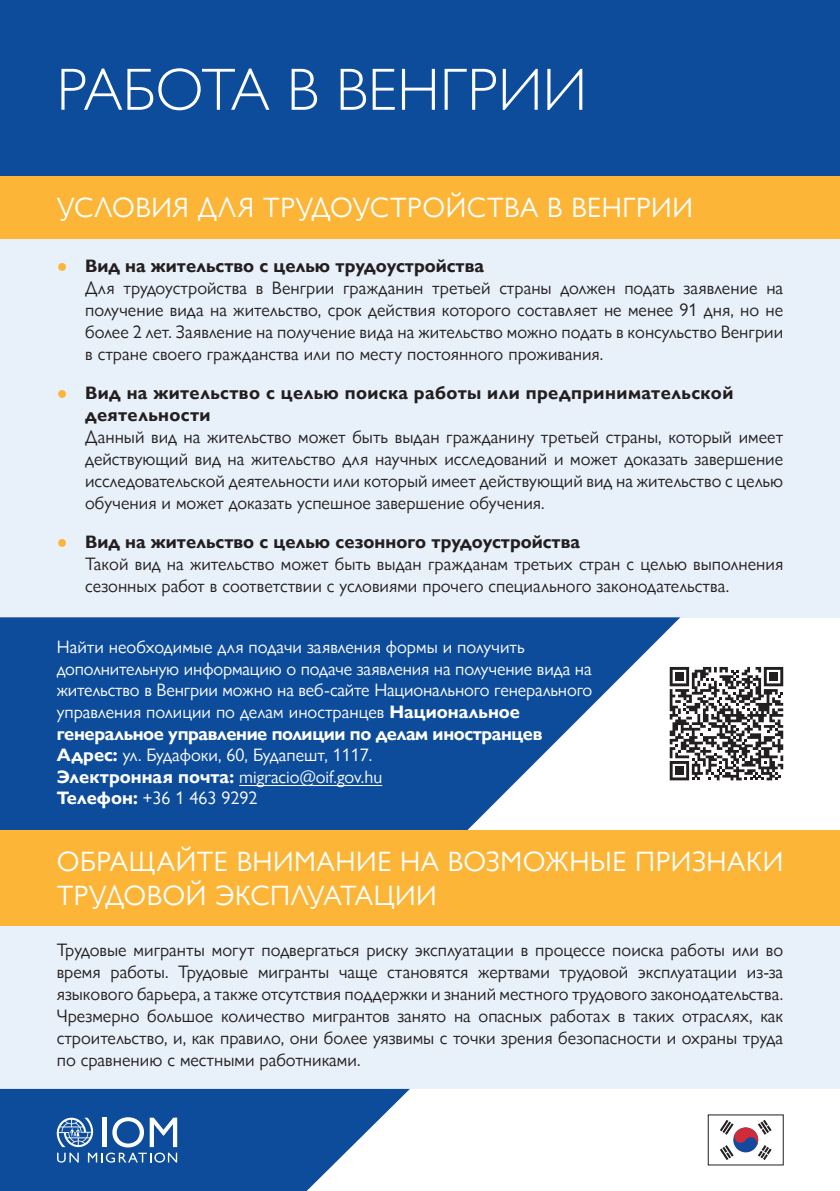
<style>
.page{position:relative;width:840px;height:1191px;background:#fff}
.page>*{position:absolute;margin:0;border:0;box-sizing:border-box;transform-origin:0 0}
.t1{font:300 60px "Gill Sans Nova";letter-spacing:.005em;color:#fff}
.t2{font:28px/33.6px "Gill Sans Nova";letter-spacing:.02em;color:#fff}
.t3{font:18px/22px "Gill Sans Nova";color:#231f20}
.t4{font:18px/21.6px "Gill Sans Nova";color:#fff}
.t5{font:700 18px/22px "Gill Sans Nova";letter-spacing:.02em;color:#231f20}
.s1{color:#fcb536}
.s2{font-weight:700}
.s3{font-weight:400;color:#fcb536}
</style>
<div class="page">
<div style="left:0;top:0;width:839px;height:176px;background:#0d4c9b"></div>
<div style="left:0;top:238px;width:839px;height:380px;background:#e8f0f9"></div>
<div style="left:0;top:840px;width:839px;height:249px;background:#e8f0f9"></div>
<svg style="left:0;top:617px;width:680px;height:213px;background:#3066a9"></svg>
<div style="left:0;top:176px;width:839px;height:62px;background:#fcb536"></div>
<div style="left:0;top:830px;width:839px;height:96px;background:#fcb536"></div>
<hr style="left:239px;top:785px;width:143px;height:1px;background:#fff">
<svg style="left:0;top:1089px;width:409px;height:102px;background:#2f65a9"></svg>
<svg style="left:57px;top:1117px;width:120px;height:45px"></svg>
<svg style="left:720px;top:1120px;width:51px;height:40px"></svg>
<svg style="left:669px;top:667px;width:113px;height:113px"></svg>
<div style="left:675px;top:672px;width:8px;height:9px;background:#231f20"></div>
<div style="left:769px;top:672px;width:8px;height:9px;background:#231f20"></div>
<div style="left:675px;top:766px;width:8px;height:9px;background:#231f20"></div>
<h1 class="t1" style="left:57px;top:53px;width:531px">РАБОТА В ВЕНГРИИ</h1>
<h2 class="t2" style="left:57px;top:191px;width:637px">УСЛОВИЯ ДЛЯ ТРУДОУСТРОЙСТВА В ВЕНГРИИ</h2>
<p class="t3" style="left:85px;top:254px;width:699px;text-indent:-28px"><span class="s1">●</span> <span class="s2">Вид на жительство с целью трудоустройства<br></span>Для трудоустройства в Венгрии гражданин третьей страны должен подать заявление на получение вида на жительство, срок действия которого составляет не менее 91 дня, но не более 2 лет. Заявление на получение вида на жительство можно подать в консульство Венгрии в стране своего гражданства или по месту постоянного проживания.</p>
<p class="t5" style="left:85px;top:381px;width:649px;text-indent:-28px"><span class="s3">●</span> Вид на жительство с целью поиска работы или предпринимательской деятельности</p>
<p class="t3" style="left:85px;top:425px;width:699px;text-align:justify">Данный вид на жительство может быть выдан гражданину третьей страны, который имеет действующий вид на жительство для научных исследований и может доказать завершение исследовательской деятельности или который имеет действующий вид на жительство с целью обучения и может доказать успешное завершение обучения.</p>
<p class="t3" style="left:85px;top:530px;width:699px;text-indent:-28px"><span class="s1">●</span> <span class="s2">Вид на жительство с целью сезонного трудоустройства<br></span>Такой вид на жительство может быть выдан гражданам третьих стран с целью выполнения сезонных работ в соответствии с условиями прочего специального законодательства.</p>
<p class="t4" style="left:57px;top:636px;width:537px">Найти необходимые для подачи заявления формы и получить дополнительную информацию о подаче заявления на получение вида на жительство в Венгрии можно на веб-сайте Национального генерального управления полиции по делам иностранцев <span class="s2">Национальное генеральное управление полиции по делам иностранцев Адрес:</span> ул. Будафоки, 60, Будапешт, 1117.<br><span class="s2">Электронная почта:</span> migracio@oif.gov.hu<br><span class="s2">Телефон:</span> +36 1 463 9292</p>
<h2 class="t2" style="left:57px;top:844px;width:727px">ОБРАЩАЙТЕ ВНИМАНИЕ НА ВОЗМОЖНЫЕ ПРИЗНАКИ<br>ТРУДОВОЙ ЭКСПЛУАТАЦИИ</h2>
<p class="t3" style="left:57px;top:938px;width:727px;text-align:justify">Трудовые мигранты могут подвергаться риску эксплуатации в процессе поиска работы или во время работы. Трудовые мигранты чаще становятся жертвами трудовой эксплуатации из-за языкового барьера, а также отсутствия поддержки и знаний местного трудового законодательства.<br>Чрезмерно большое количество мигрантов занято на опасных работах в таких отраслях, как строительство, и, как правило, они более уязвимы с точки зрения безопасности и охраны труда по сравнению с местными работниками.</p>
</div>
